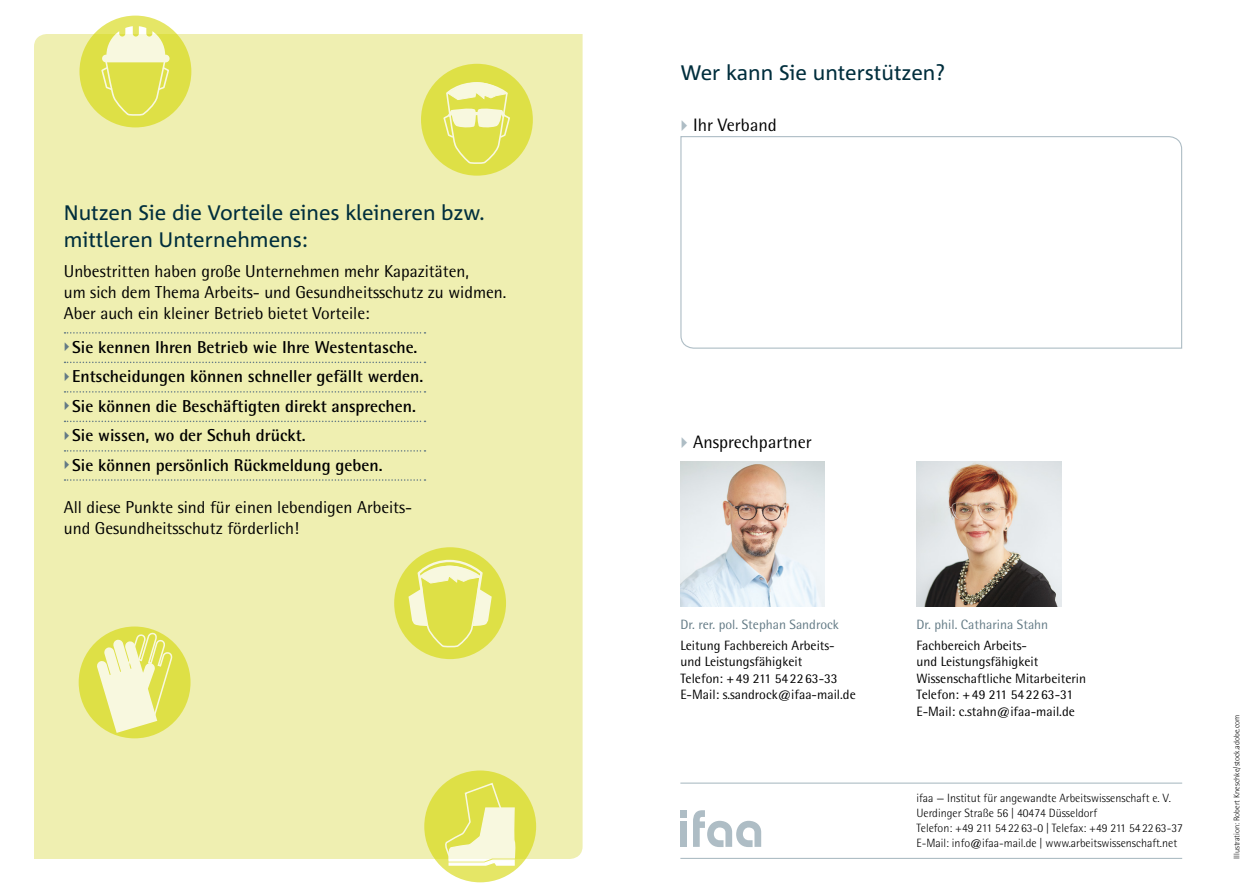
<style>
.page{position:relative;width:1246px;height:893px;background:#fff}
.page>*{position:absolute;margin:0;border:0;box-sizing:border-box;transform-origin:0 0}
.t1{font:21px/27px "Corpid C1";color:#002e3d}
.t2{font:18px "Rotis Semi Sans";color:#000}
.t3{font:17.25px/21px "Rotis Semi Sans";color:#000}
.t4{font:700 17.25px/29.5px "Rotis Semi Sans";color:#000}
.t5{font:13.5px/16.5px "Rotis Semi Sans";color:#000}
.t6{font:13.5px "Rotis Semi Sans";color:#637a85}
.t7{font:300 12px/15px "Rotis Semi Sans";color:#000}
.t8{font:300 8.25px "Rotis Semi Sans";color:#000}
</style>
<div class="page">
<hr style="left:1245px;top:349px;width:1px;height:544px;background:#eef2f4">
<img style="left:1245px;top:349px;width:1px;height:442px">
<div style="left:680px;top:821px;width:7px;height:26px;background:#aebdc5"></div>
<div style="left:680px;top:810px;width:7px;height:7px;background:#aebdc5"></div>
<svg style="left:693px;top:810px;width:68px;height:37px"></svg>
<svg style="left:680px;top:136px;width:503px;height:213px"></svg>
<img style="left:680px;top:461px;width:145px;height:145px">
<img style="left:916px;top:461px;width:145px;height:145px">
<hr style="left:680px;top:782px;width:502px;height:2px;background:#aebdc5">
<hr style="left:680px;top:858px;width:502px;height:1px;background:#aebdc5">
<div style="left:34px;top:34px;width:549px;height:825px;background:#efefb1"></div>
<svg style="left:65px;top:332px;width:360px;height:2px"></svg>
<svg style="left:65px;top:362px;width:360px;height:1px"></svg>
<svg style="left:65px;top:391px;width:360px;height:2px"></svg>
<svg style="left:65px;top:421px;width:360px;height:1px"></svg>
<svg style="left:65px;top:450px;width:360px;height:2px"></svg>
<svg style="left:65px;top:479px;width:360px;height:2px"></svg>
<div style="left:394px;top:547px;width:112px;height:112px;background:#dee046;border-radius:50%"></div>
<svg style="left:408px;top:543px;width:84px;height:106px"></svg>
<div style="left:421px;top:64px;width:112px;height:112px;background:#dee046;border-radius:50%"></div>
<svg style="left:442px;top:82px;width:69px;height:83px"></svg>
<svg style="left:79px;top:16px;width:112px;height:111px;fill:#dee046"></svg>
<svg style="left:100px;top:26px;width:70px;height:91px"></svg>
<div style="left:79px;top:626px;width:112px;height:112px;background:#dee046;border-radius:50%"></div>
<svg style="left:96px;top:631px;width:78px;height:102px"></svg>
<svg style="left:424px;top:770px;width:112px;height:112px;fill:#dee046"></svg>
<svg style="left:444px;top:784px;width:73px;height:82px"></svg>
<svg style="left:65px;top:342px;width:4px;height:9px"></svg>
<svg style="left:65px;top:372px;width:4px;height:9px"></svg>
<svg style="left:65px;top:401px;width:4px;height:9px"></svg>
<svg style="left:65px;top:431px;width:4px;height:9px"></svg>
<svg style="left:65px;top:460px;width:4px;height:9px"></svg>
<h1 class="t1" style="left:64px;top:199px;width:423px">Nutzen Sie die Vorteile eines kleineren bzw. mittleren Unternehmens:</h1>
<p class="t3" style="left:64px;top:260px;width:444px">Unbestritten haben große Unternehmen mehr Kapazitäten,<br>um sich dem Thema Arbeits- und Gesundheitsschutz zu widmen.<br>Aber auch ein kleiner Betrieb bietet Vorteile:</p>
<p class="t4" style="left:72px;top:332px;width:353px">Sie kennen Ihren Betrieb wie Ihre Westentasche.<br>Entscheidungen können schneller gefällt werden.<br>Sie können die Beschäftigten direkt ansprechen.<br>Sie wissen, wo der Schuh drückt.<br>Sie können persönlich Rückmeldung geben.</p>
<p class="t3" style="left:64px;top:497px;width:350px">All diese Punkte sind für einen lebendigen Arbeits&shy;und Gesundheitsschutz förderlich!</p>
<h1 class="t1" style="left:680px;top:59px;width:266px">Wer kann Sie unterstützen?</h1>
<h2 class="t2" style="left:693px;top:114px;width:85px">Ihr Verband</h2>
<h2 class="t2" style="left:693px;top:431px;width:120px">Ansprechpartner</h2>
<p class="t6" style="left:680px;top:616px;width:160px">Dr. rer. pol. Stephan Sandrock</p>
<p class="t5" style="left:680px;top:637px;width:177px">Leitung Fachbereich Arbeits&shy;und Leistungsfähigkeit<br>Telefon: +49 211 542263-33<br>E-Mail: s.sandrock@ifaa-mail.de</p>
<p class="t6" style="left:916px;top:616px;width:133px">Dr. phil. Catharina Stahn</p>
<p class="t5" style="left:916px;top:637px;width:171px">Fachbereich Arbeits-<br>und Leistungsfähigkeit<br>Wissenschaftliche Mitarbeiterin<br>Telefon: +49 211 542263-31<br>E-Mail: c.stahn@ifaa-mail.de</p>
<p class="t7" style="left:916px;top:790px;width:268px">ifaa — Institut für angewandte Arbeitswissenschaft e. V.<br>Uerdinger Straße 56 | 40474 Düsseldorf<br>Telefon: +49 211 54 22 63-0 | Telefax: +49 211 54 22 63-37<br>E-Mail: info@ifaa-mail.de | www.arbeitswissenschaft.net</p>
<p class="t8" style="left:1232px;top:859px;width:146px;rotate:-90deg">Illustration: Robert Kneschke/stock.adobe.com</p>
</div>
